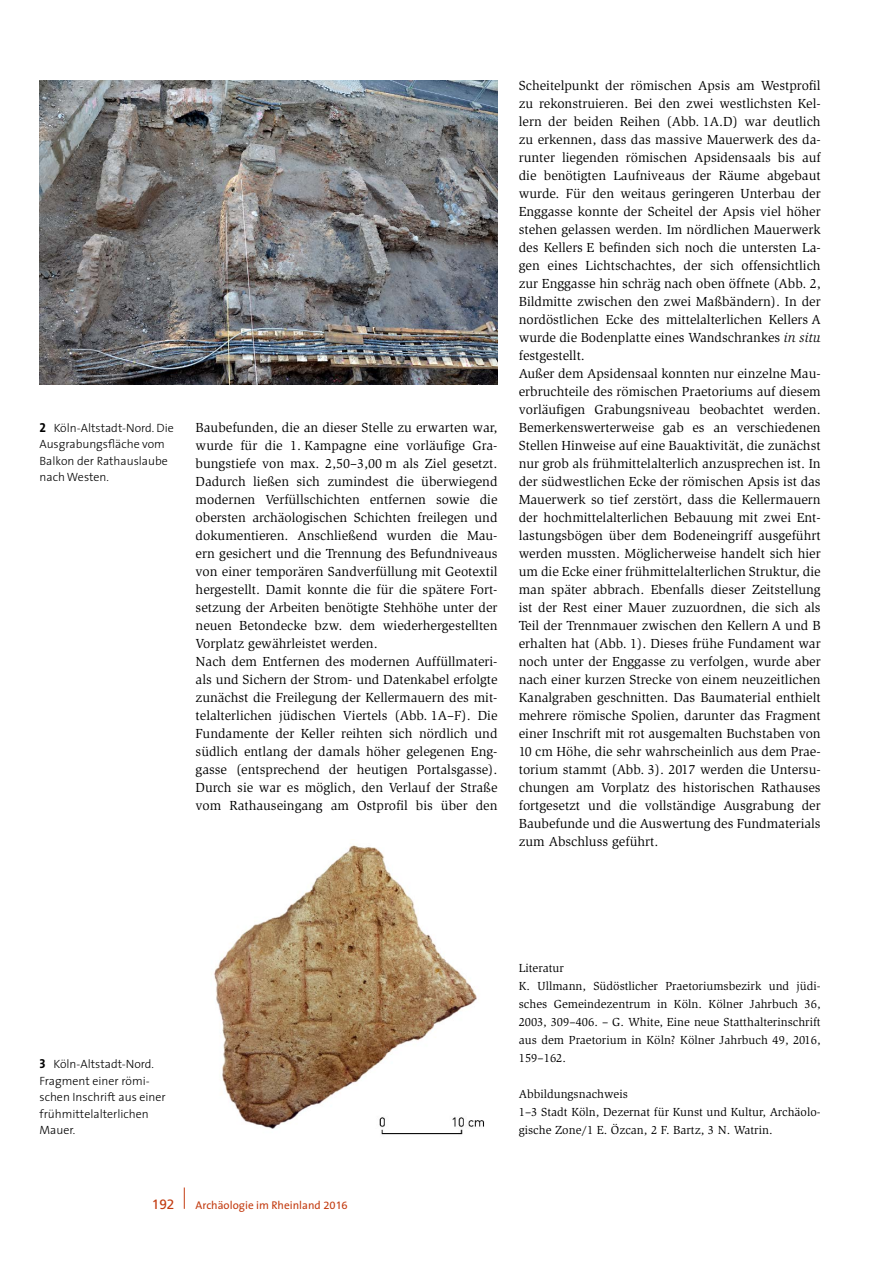
<style>
.page{position:relative;width:893px;height:1263px;background:#fff}
.page>*{position:absolute;margin:0;border:0;box-sizing:border-box;transform-origin:0 0}
.FLIESS_SLIMBACH_9_PT{font:13.5px/18px "Slimbach";color:#000;text-align:justify}
.t1{font:13.5px "Frutiger CE";color:#c33c11}
.LITERATUR___ABBILDUN{font:12px/18px "Slimbach";color:#000;text-align:justify}
.BILDUNTERSCHRIFT{font:300 12px/16.5px "The Sans";color:#000}
.t2{font:11.25px "The Sans";color:#c33c11}
.s1{font-family:"The Sans Bold Caps";font-weight:400;font-size:13.05px}
.s2{font-style:italic}
.s3{font-family:"The Sans B W5 Plain"}
.s4{font-family:"Frutiger CE";font-size:10.65px}
</style>
<div class="page">
<svg style="left:184px;top:1187px;width:1px;height:22px"></svg>
<img style="left:40px;top:80px;width:457px;height:304px">
<img style="left:214px;top:845px;width:270px;height:290px">
<p class="BILDUNTERSCHRIFT" style="left:40px;top:419px;width:136px"><span class="s1">2</span> Köln-Altstadt-Nord. Die<br>Ausgrabungsfläche vom<br>Balkon der Rathauslaube nach Westen.</p>
<p class="FLIESS_SLIMBACH_9_PT" style="left:196px;top:419px;width:303px">Baubefunden, die an dieser Stelle zu erwarten war, wurde für die 1. Kampagne eine vorläufige Gra&shy;bungstiefe von max. 2,50–3,00 m als Ziel gesetzt.<br>Dadurch ließen sich zumindest die überwiegend modernen Verfüllschichten entfernen sowie die obersten archäologischen Schichten freilegen und dokumentieren. Anschließend wurden die Mau&shy;ern gesichert und die Trennung des Befundniveaus von einer temporären Sandverfüllung mit Geotextil hergestellt. Damit konnte die für die spätere Fort&shy;setzung der Arbeiten benötigte Stehhöhe unter der neuen Betondecke bzw. dem wiederhergestellten Vorplatz gewährleistet werden.</p>
<p class="FLIESS_SLIMBACH_9_PT" style="left:196px;top:653px;width:303px">Nach dem Entfernen des modernen Auffüllmateri&shy;als und Sichern der Strom- und Datenkabel erfolgte zunächst die Freilegung der Kellermauern des mit&shy;telalterlichen jüdischen Viertels (Abb. 1A–F). Die Fundamente der Keller reihten sich nördlich und südlich entlang der damals höher gelegenen Eng&shy;gasse (entsprechend der heutigen Portalsgasse).<br>Durch sie war es möglich, den Verlauf der Straße vom Rathauseingang am Ostprofil bis über den</p>
<p class="FLIESS_SLIMBACH_9_PT" style="left:519px;top:77px;width:303px">Scheitelpunkt der römischen Apsis am Westprofil zu rekonstruieren. Bei den zwei westlichsten Kel&shy;lern der beiden Reihen (Abb. 1A.D) war deutlich zu erkennen, dass das massive Mauerwerk des da&shy;runter liegenden römischen Apsidensaals bis auf die benötigten Laufniveaus der Räume abgebaut wurde. Für den weitaus geringeren Unterbau der Enggasse konnte der Scheitel der Apsis viel höher stehen gelassen werden. Im nördlichen Mauerwerk des Kellers E befinden sich noch die untersten La&shy;gen eines Lichtschachtes, der sich offensichtlich zur Enggasse hin schräg nach oben öffnete (Abb. 2, Bildmitte zwischen den zwei Maßbändern). In der nordöstlichen Ecke des mittelalterlichen Kellers A wurde die Bodenplatte eines Wandschrankes <span class="s2">in situ </span>festgestellt.</p>
<p class="FLIESS_SLIMBACH_9_PT" style="left:519px;top:365px;width:303px">Außer dem Apsidensaal konnten nur einzelne Mau&shy;erbruchteile des römischen Praetoriums auf diesem vorläufigen Grabungsniveau beobachtet werden.<br>Bemerkenswerterweise gab es an verschiedenen Stellen Hinweise auf eine Bauaktivität, die zunächst nur grob als frühmittelalterlich anzusprechen ist. In der südwestlichen Ecke der römischen Apsis ist das Mauerwerk so tief zerstört, dass die Kellermauern der hochmittelalterlichen Bebauung mit zwei Ent&shy;lastungsbögen über dem Bodeneingriff ausgeführt werden mussten. Möglicherweise handelt sich hier um die Ecke einer frühmittelalterlichen Struktur, die man später abbrach. Ebenfalls dieser Zeitstellung ist der Rest einer Mauer zuzuordnen, die sich als Teil der Trennmauer zwischen den Kellern A und B erhalten hat (Abb. 1). Dieses frühe Fundament war noch unter der Enggasse zu verfolgen, wurde aber nach einer kurzen Strecke von einem neuzeitlichen Kanalgraben geschnitten. Das Baumaterial enthielt mehrere römische Spolien, darunter das Fragment einer Inschrift mit rot ausgemalten Buchstaben von 10 cm Höhe, die sehr wahrscheinlich aus dem Prae&shy;torium stammt (Abb. 3). 2017 werden die Untersu&shy;chungen am Vorplatz des historischen Rathauses fortgesetzt und die vollständige Ausgrabung der Baubefunde und die Auswertung des Fundmaterials zum Abschluss geführt.</p>
<p class="BILDUNTERSCHRIFT" style="left:40px;top:1055px;width:128px"><span class="s1">3</span> Köln-Altstadt-Nord.<br>Fragment einer römi&shy;schen Inschrift aus einer frühmittelalterlichen<br>Mauer.</p>
<p class="t1" style="left:152px;top:1196px;width:24px">192</p>
<p class="t2" style="left:196px;top:1196px;width:153px">Archäologie im Rheinland <span class="s3">20</span><span class="s4">1</span><span class="s3">6</span></p>
<p class="LITERATUR___ABBILDUN" style="left:519px;top:959px;width:47px">Literatur</p>
<p class="LITERATUR___ABBILDUN" style="left:519px;top:977px;width:303px">K. Ullmann, Südöstlicher Praetoriumsbezirk und jüdi&shy;sches Gemeindezentrum in Köln. Kölner Jahrbuch 36, 2003, 309–406. – G. White, Eine neue Statthalterinschrift aus dem Praetorium in Köln? Kölner Jahrbuch 49, 2016, 159–162.</p>
<p class="LITERATUR___ABBILDUN" style="left:519px;top:1085px;width:111px">Abbildungsnachweis</p>
<p class="LITERATUR___ABBILDUN" style="left:519px;top:1103px;width:303px">1–3 Stadt Köln, Dezernat für Kunst und Kultur, Archäolo&shy;gische Zone/1 E. Özcan, 2 F. Bartz, 3 N. Watrin.</p>
</div>
